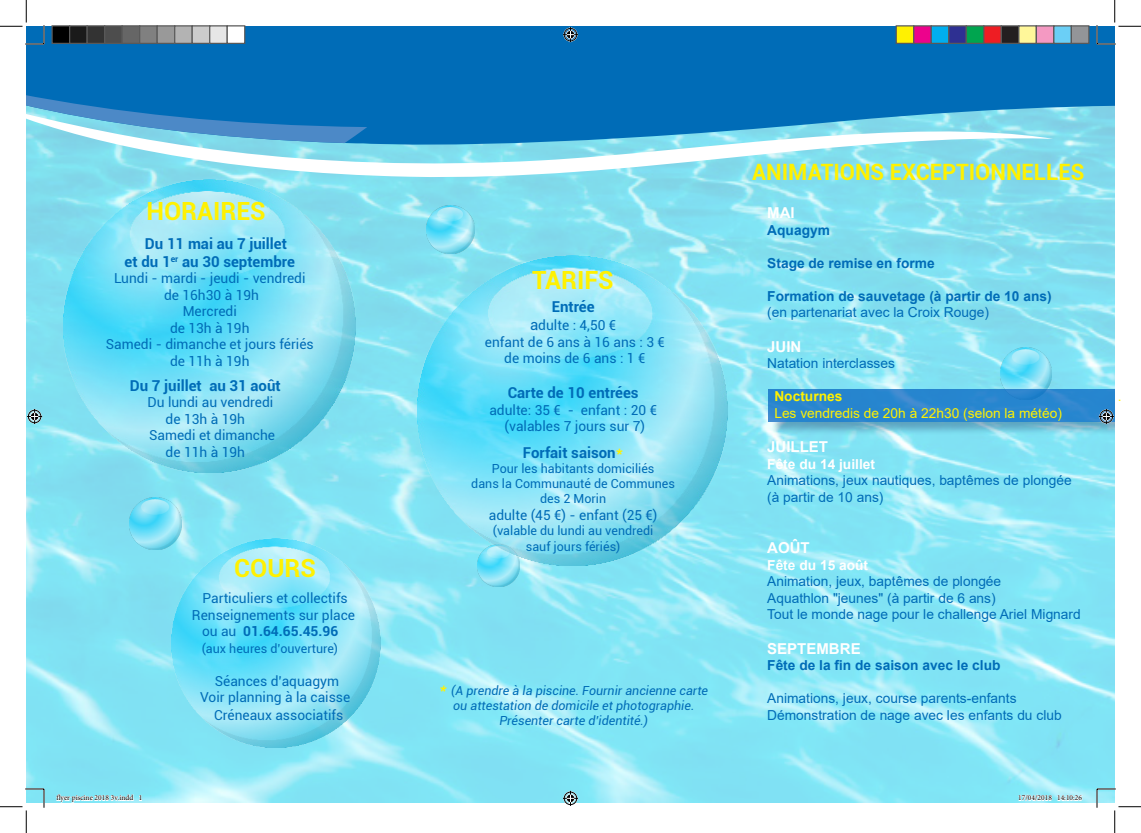
<style>
.page{position:relative;width:1141px;height:833px;background:#fff}
.page>*{position:absolute;margin:0;border:0;box-sizing:border-box;transform-origin:0 0}
.t1{font:700 25px "Roboto";color:#fff101}
.t2{font:700 22.5px "Roboto";color:#fff101}
.t3{font:700 15px "Roboto";color:#006cb7}
.t4{font:700 15px "Arial";color:#fff}
.t5{font:13.75px "Roboto";color:#006cb7}
.t6{font:13.75px "Arial";color:#006cb7}
.t7{font:700 13.75px "Arial";color:#006cb7}
.t8{font:13.75px "Arial";color:#fff101}
.t9{font:700 13.75px "Arial";color:#fff}
.t10{font:700 13.75px "Roboto";color:#006cb7}
.t11{font:700 13.75px "Arial";color:#fff101}
.t12{font:12.5px "Roboto";color:#006cb7}
.t13{font:italic 12.5px/15px "Roboto";color:#006cb7;text-align:center}
.t14{font:7.5px "Minion Pro";color:#000}
.s1{font-weight:400}
.s2{font-size:15px}
.s3{font-weight:400;font-size:17.5px;color:#fff101}
.s4{font-size:17.5px;color:#fff101}
</style>
<div class="page">
<img style="left:26px;top:151px;width:1088px;height:651px">
<div style="left:26px;top:26px;width:1088px;height:125px;background:#006cb7"></div>
<svg style="left:26px;top:105px;width:1026px;height:76px"></svg>
<svg style="left:26px;top:93px;width:341px;height:50px;background:#3c91c9"></svg>
<img style="left:63px;top:179px;width:293px;height:293px">
<img style="left:172px;top:537px;width:209px;height:209px">
<img style="left:477px;top:564px;width:42px;height:22px">
<img style="left:129px;top:497px;width:52px;height:52px">
<img style="left:999px;top:347px;width:52px;height:42px">
<img style="left:427px;top:206px;width:47px;height:47px">
<img style="left:418px;top:255px;width:309px;height:309px">
<div style="left:771px;top:389px;width:343px;height:47px;background:#000037;opacity:.38"></div>
<svg style="left:767px;top:389px;width:347px;height:32px;background:#2986ce"></svg>
<svg style="left:0;top:0;width:45px;height:45px"></svg>
<svg style="left:0;top:787px;width:45px;height:45px"></svg>
<svg style="left:1096px;top:0;width:44px;height:45px"></svg>
<svg style="left:1096px;top:787px;width:44px;height:45px"></svg>
<svg style="left:563px;top:27px;width:15px;height:15px"></svg>
<svg style="left:563px;top:790px;width:15px;height:15px"></svg>
<svg style="left:27px;top:409px;width:15px;height:15px"></svg>
<svg style="left:1098px;top:409px;width:15px;height:15px"></svg>
<div style="left:52px;top:26px;width:18px;height:17px;background:#000"></div>
<div style="left:51px;top:25px;width:19px;height:19px;border:1px solid #595959"></div>
<div style="left:70px;top:26px;width:17px;height:17px;background:#1a1a1a"></div>
<div style="left:69px;top:25px;width:19px;height:19px;border:1px solid #595959"></div>
<div style="left:87px;top:26px;width:18px;height:17px;background:#333"></div>
<div style="left:86px;top:25px;width:19px;height:19px;border:1px solid #595959"></div>
<div style="left:105px;top:26px;width:17px;height:17px;background:#4d4d4d"></div>
<div style="left:104px;top:25px;width:19px;height:19px;border:1px solid #595959"></div>
<div style="left:122px;top:26px;width:18px;height:17px;background:#666"></div>
<div style="left:121px;top:25px;width:19px;height:19px;border:1px solid #595959"></div>
<div style="left:140px;top:26px;width:17px;height:17px;background:#808080"></div>
<div style="left:139px;top:25px;width:19px;height:19px;border:1px solid #595959"></div>
<div style="left:157px;top:26px;width:18px;height:17px;background:#999"></div>
<div style="left:156px;top:25px;width:19px;height:19px;border:1px solid #595959"></div>
<div style="left:175px;top:26px;width:17px;height:17px;background:#b3b3b3"></div>
<div style="left:174px;top:25px;width:19px;height:19px;border:1px solid #595959"></div>
<div style="left:192px;top:26px;width:18px;height:17px;background:#ccc"></div>
<div style="left:191px;top:25px;width:19px;height:19px;border:1px solid #595959"></div>
<div style="left:210px;top:26px;width:17px;height:17px;background:#e6e6e6"></div>
<div style="left:209px;top:25px;width:19px;height:19px;border:1px solid #595959"></div>
<div style="left:227px;top:26px;width:18px;height:17px;background:#fff"></div>
<div style="left:226px;top:25px;width:19px;height:19px;border:1px solid #595959"></div>
<div style="left:896px;top:26px;width:17px;height:17px;background:#fff101"></div>
<div style="left:895px;top:25px;width:19px;height:19px;border:1px solid #595959"></div>
<div style="left:913px;top:26px;width:18px;height:17px;background:#ed028c"></div>
<div style="left:913px;top:25px;width:18px;height:19px;border:1px solid #595959"></div>
<div style="left:931px;top:26px;width:17px;height:17px;background:#00aeef"></div>
<div style="left:930px;top:25px;width:19px;height:19px;border:1px solid #595959"></div>
<div style="left:948px;top:26px;width:18px;height:17px;background:#2e3092"></div>
<div style="left:948px;top:25px;width:18px;height:19px;border:1px solid #595959"></div>
<div style="left:966px;top:26px;width:17px;height:17px;background:#00a54f"></div>
<div style="left:965px;top:25px;width:19px;height:19px;border:1px solid #595959"></div>
<div style="left:983px;top:26px;width:18px;height:17px;background:#ee1d23"></div>
<div style="left:983px;top:25px;width:18px;height:19px;border:1px solid #595959"></div>
<div style="left:1001px;top:26px;width:17px;height:17px;background:#231f20"></div>
<div style="left:1000px;top:25px;width:19px;height:19px;border:1px solid #595959"></div>
<div style="left:1018px;top:26px;width:18px;height:17px;background:#fff79a"></div>
<div style="left:1018px;top:25px;width:18px;height:19px;border:1px solid #595959"></div>
<div style="left:1036px;top:26px;width:17px;height:17px;background:#f499c2"></div>
<div style="left:1035px;top:25px;width:19px;height:19px;border:1px solid #595959"></div>
<div style="left:1053px;top:26px;width:18px;height:17px;background:#6bcff6"></div>
<div style="left:1053px;top:25px;width:18px;height:19px;border:1px solid #595959"></div>
<div style="left:1071px;top:26px;width:17px;height:17px;background:#939598"></div>
<div style="left:1070px;top:25px;width:19px;height:19px;border:1px solid #595959"></div>
<svg style="left:56px;top:793px;width:86px;height:10px"></svg>
<svg style="left:1018px;top:794px;width:64px;height:6px"></svg>
<p class="t1" style="left:146px;top:193px;width:121px">HORAIRES</p>
<p class="t3" style="left:145px;top:233px;width:143px">Du 11 mai au 7 juillet</p>
<p class="t3" style="left:125px;top:251px;width:172px">et du 1<sup>er</sup> au 30 septembre</p>
<p class="t5" style="left:114px;top:268px;width:193px">Lundi - mardi - jeudi - vendredi</p>
<p class="t5" style="left:164px;top:285px;width:96px">de 16h30 à 19h</p>
<p class="t5" style="left:183px;top:301px;width:56px">Mercredi</p>
<p class="t5" style="left:170px;top:318px;width:81px">de 13h à 19h</p>
<p class="t5" style="left:106px;top:334px;width:209px">Samedi - dimanche et jours fériés</p>
<p class="t5" style="left:170px;top:351px;width:81px">de 11h à 19h</p>
<p class="t3" style="left:130px;top:374px;width:152px">Du 7 juillet au 31 août</p>
<p class="t5" style="left:147px;top:392px;width:127px">Du lundi au vendredi</p>
<p class="t5" style="left:165px;top:409px;width:81px">de 13h à 19h</p>
<p class="t5" style="left:149px;top:425px;width:127px">Samedi et dimanche</p>
<p class="t5" style="left:165px;top:442px;width:81px">de 11h à 19h</p>
<p class="t1" style="left:234px;top:550px;width:83px">COURS</p>
<p class="t5" style="left:202px;top:588px;width:147px">Particuliers et collectifs</p>
<p class="t5" style="left:192px;top:605px;width:165px">Renseignements sur place</p>
<p class="t10" style="left:202px;top:621px;width:138px"><span class="s1">ou au</span> 01.64.65.45.96</p>
<p class="t12" style="left:202px;top:639px;width:138px">(aux heures d’ouverture)</p>
<p class="t5" style="left:215px;top:671px;width:126px">Séances d’aquagym</p>
<p class="t5" style="left:200px;top:687px;width:152px">Voir planning à la caisse</p>
<p class="t5" style="left:214px;top:705px;width:131px">Créneaux associatifs</p>
<p class="t1" style="left:532px;top:262px;width:83px">TARIFS</p>
<p class="t3" style="left:551px;top:296px;width:44px">Entrée</p>
<p class="t5" style="left:530px;top:316px;width:88px"><span class="s2">a</span>dulte : 4,50 €</p>
<p class="t5" style="left:485px;top:332px;width:181px">enfant de 6 ans à 16 ans : 3 €</p>
<p class="t5" style="left:504px;top:349px;width:143px">de moins de 6 ans : 1 €</p>
<p class="t3" style="left:507px;top:382px;width:132px">Carte de 10 entrées</p>
<p class="t5" style="left:489px;top:400px;width:169px">adulte: 35 € - enfant : 20 €</p>
<p class="t5" style="left:504px;top:416px;width:142px">(valables 7 jours sur 7)</p>
<p class="t3" style="left:523px;top:442px;width:102px">Forfait saison<span class="s3">*</span></p>
<p class="t12" style="left:492px;top:460px;width:164px">Pour les habitants domiciliés</p>
<p class="t12" style="left:471px;top:475px;width:205px">dans la Communauté de Communes</p>
<p class="t12" style="left:540px;top:490px;width:68px">des 2 Morin</p>
<p class="t5" style="left:488px;top:505px;width:170px">adulte (45 €) - enfant (25 €)</p>
<p class="t12" style="left:493px;top:521px;width:162px">(valable du lundi au vendredi</p>
<p class="t12" style="left:526px;top:538px;width:96px">sauf jours fériés)</p>
<p class="t13" style="left:439px;top:682px;width:270px"><span class="s4">*</span> (A prendre à la piscine. Fournir ancienne carte ou attestation de domicile et photographie.</p>
<p class="t13" style="left:499px;top:712px;width:150px">Présenter carte d’identité.)</p>
<p class="t2" style="left:752px;top:156px;width:333px">ANIMATIONS EXCEPTIONNELLES</p>
<p class="t4" style="left:767px;top:202px;width:29px">MAI</p>
<p class="t7" style="left:767px;top:220px;width:64px">Aquagym</p>
<p class="t7" style="left:767px;top:253px;width:169px">Stage de remise en forme</p>
<p class="t7" style="left:767px;top:286px;width:286px">Formation de sauvetage (à partir de 10 ans)</p>
<p class="t6" style="left:767px;top:303px;width:223px">(en partenariat avec la Croix Rouge)</p>
<p class="t4" style="left:767px;top:336px;width:36px">JUIN</p>
<p class="t6" style="left:767px;top:354px;width:129px">Natation interclasses</p>
<p class="t11" style="left:774px;top:386px;width:69px">Nocturnes</p>
<p class="t8" style="left:1117px;top:387px;width:5px">.</p>
<p class="t8" style="left:774px;top:403px;width:289px">Les vendredis de 20h à 22h30 (selon la météo)</p>
<p class="t4" style="left:767px;top:436px;width:62px">JUILLET</p>
<p class="t9" style="left:767px;top:454px;width:109px">Fête du 14 juillet</p>
<p class="t6" style="left:767px;top:471px;width:306px">Animations, jeux nautiques, baptêmes de plongée</p>
<p class="t6" style="left:767px;top:487px;width:118px">(à partir de 10 ans)</p>
<p class="t4" style="left:767px;top:537px;width:44px">AOÛT</p>
<p class="t9" style="left:767px;top:554px;width:102px">Fête du 15 août</p>
<p class="t6" style="left:767px;top:571px;width:235px">Animation, jeux, baptêmes de plongée</p>
<p class="t6" style="left:767px;top:588px;width:230px">Aquathlon "jeunes" (à partir de 6 ans)</p>
<p class="t6" style="left:767px;top:604px;width:315px">Tout le monde nage pour le challenge Ariel Mignard</p>
<p class="t4" style="left:767px;top:637px;width:95px">SEPTEMBRE</p>
<p class="t7" style="left:767px;top:655px;width:235px">Fête de la fin de saison avec le club</p>
<p class="t6" style="left:767px;top:688px;width:251px">Animations, jeux, course parents-enfants</p>
<p class="t6" style="left:767px;top:705px;width:296px">Démonstration de nage avec les enfants du club</p>
<p class="t14" style="left:56px;top:792px;width:87px">flyer piscine 2018 3v.indd 1</p>
<p class="t14" style="left:1018px;top:792px;width:65px">17/04/2018 14:10:26</p>
</div>
